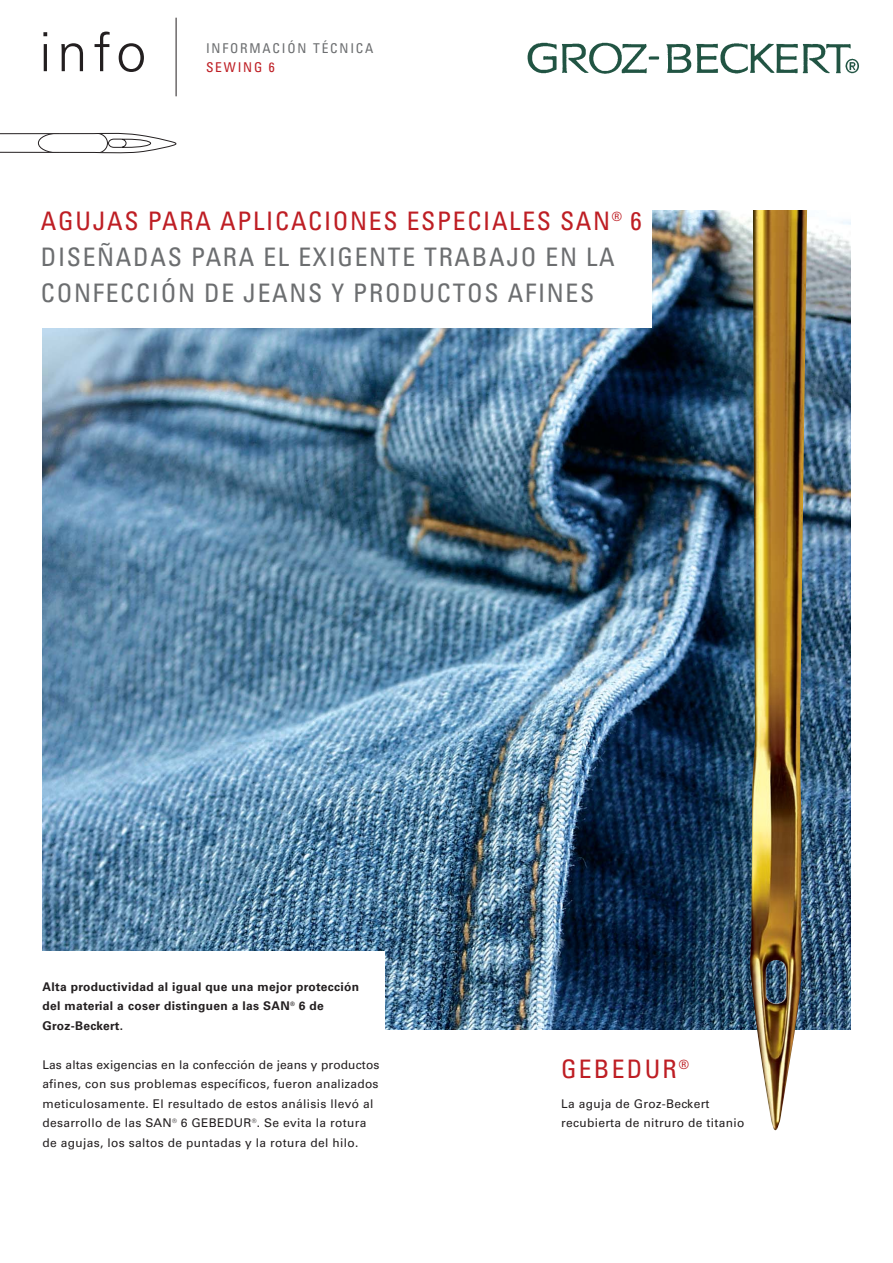
<style>
.page{position:relative;width:893px;height:1263px;background:#fff}
.page>*{position:absolute;margin:0;border:0;box-sizing:border-box;transform-origin:0 0}
.t1{font:300 54px "Univers LT";color:#231f20}
.t2{font:condensed 25.5px/36px "Univers LT";letter-spacing:.065em;color:#6c6e70}
.t3{font:condensed 25.5px "Univers LT";letter-spacing:.09em;color:#be1e24}
.t4{font:condensed 13.5px "Univers LT";letter-spacing:.135em;color:#6c6e70}
.t5{font:condensed 13.5px "Univers LT";letter-spacing:.135em;color:#be1e24}
.t6{font:12px/19.5px "Univers LT";letter-spacing:.03em;color:#231f20}
.t7{font:700 12px/19.5px "Univers LT";letter-spacing:.03em;color:#231f20}
.s1{color:#be1e24}
</style>
<div class="page">
<img style="left:527px;top:42px;width:332px;height:32px">
<hr style="left:176px;top:18px;width:1px;height:78px;background:#231f20">
<svg style="left:0;top:132px;width:177px;height:22px"></svg>
<img style="left:42px;top:211px;width:808px;height:819px">
<div style="left:41px;top:211px;width:611px;height:117px;background:#fff"></div>
<div style="left:42px;top:952px;width:343px;height:273px;background:#fff"></div>
<img style="left:748px;top:211px;width:61px;height:920px">
<h1 class="t1" style="left:39px;top:26px;width:108px">info</h1>
<p class="t4" style="left:206px;top:42px;width:169px">INFORMACIÓN TÉCNICA</p>
<p class="t5" style="left:206px;top:61px;width:70px">SEWING 6</p>
<h2 class="t2" style="left:41px;top:205px;width:602px"><span class="s1">AGUJAS PARA APLICACIONES ESPECIALES SAN</span><sup>®</sup> <span class="s1">6<br></span>DISEÑADAS PARA EL EXIGENTE TRABAJO EN LA<br>CONFECCIÓN DE JEANS Y PRODUCTOS AFINES</h2>
<p class="t7" style="left:42px;top:977px;width:318px">Alta productividad al igual que una mejor protección del material a coser distinguen a las SAN<sup>®</sup> 6 de<br>Groz-Beckert.</p>
<p class="t6" style="left:42px;top:1055px;width:339px">Las altas exigencias en la confección de jeans y productos afines, con sus problemas específicos, fueron analizados meticulosamente. El resultado de estos análisis llevó al desarrollo de las SAN<sup>®</sup> 6 GEBEDUR<sup>®</sup>. Se evita la rotura de agujas, los saltos de puntadas y la rotura del hilo.</p>
<h2 class="t3" style="left:561px;top:1057px;width:130px">GEBEDUR<sup>®</sup></h2>
<p class="t6" style="left:561px;top:1094px;width:185px">La aguja de Groz-Beckert recubierta de nitruro de titanio</p>
</div>
